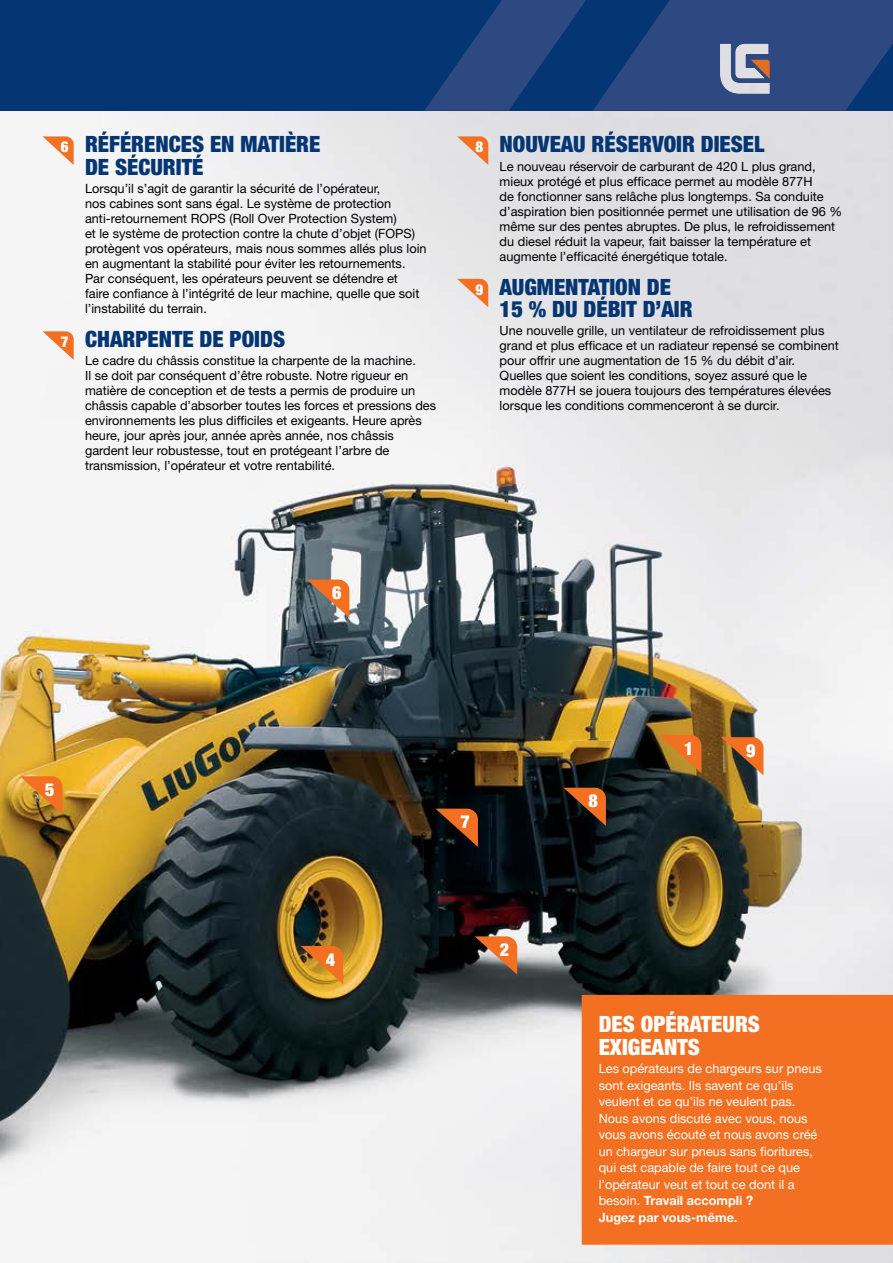
<style>
.page{position:relative;width:893px;height:1263px;background:#fff}
.page>*{position:absolute;margin:0;border:0;box-sizing:border-box;transform-origin:0 0}
.t1{font:900 condensed 22.5px/22.5px "Helvetica Neue LT Pro";color:#043673}
.t2{font:900 condensed 22.5px/22.5px "Helvetica Neue LT Pro";color:#fff}
.t3{font:900 condensed 18px "Helvetica Neue LT Pro";color:#fff}
.t4{font:12.75px/15px "Helvetica Neue LT Pro";color:#000}
.t5{font:12.75px/16.5px "Helvetica Neue LT Pro";color:#fff}
.s1{font-size:15px;color:#fff}
.s2{font-weight:700}
</style>
<div class="page">
<img style="left:0;top:0;width:893px;height:1263px">
<svg style="left:20px;top:776px;width:43px;height:38px;background:#d57f28"></svg>
<svg style="left:307px;top:580px;width:42px;height:38px;background:#a97353"></svg>
<svg style="left:301px;top:946px;width:42px;height:38px;background:#d67f24"></svg>
<svg style="left:435px;top:809px;width:43px;height:38px;background:#753a17"></svg>
<svg style="left:475px;top:936px;width:42px;height:39px;background:#a46743"></svg>
<svg style="left:563px;top:788px;width:43px;height:38px;background:#763a17"></svg>
<svg style="left:659px;top:735px;width:42px;height:38px;background:#be6e23"></svg>
<svg style="left:721px;top:737px;width:42px;height:38px;background:#ae662a"></svg>
<svg style="left:43px;top:136px;width:31px;height:29px"></svg>
<svg style="left:43px;top:331px;width:31px;height:29px"></svg>
<svg style="left:457px;top:136px;width:31px;height:29px"></svg>
<svg style="left:457px;top:279px;width:31px;height:28px"></svg>
<div style="left:582px;top:995px;width:311px;height:250px;background:#f36f21"></div>
<h1 class="t1" style="left:85px;top:133px;width:237px;text-indent:-24px"><span class="s1">6</span> RÉFÉRENCES EN MATIÈRE<br>DE SÉCURITÉ</h1>
<p class="t4" style="left:85px;top:181px;width:343px">Lorsqu’il s’agit de garantir la sécurité de l’opérateur,<br>nos cabines sont sans égal. Le système de protection anti-retournement ROPS (Roll Over Protection System)<br>et le système de protection contre la chute d’objet (FOPS) protègent vos opérateurs, mais nous sommes allés plus loin en augmentant la stabilité pour éviter les retournements.<br>Par conséquent, les opérateurs peuvent se détendre et<br>faire confiance à l’intégrité de leur machine, quelle que soit l’instabilité du terrain.</p>
<h1 class="t1" style="left:61px;top:328px;width:226px"><span class="s1">7</span> CHARPENTE DE POIDS</h1>
<p class="t4" style="left:85px;top:353px;width:353px">Le cadre du châssis constitue la charpente de la machine.<br>Il se doit par conséquent d’être robuste. Notre rigueur en matière de conception et de tests a permis de produire un châssis capable d’absorber toutes les forces et pressions des environnements les plus difficiles et exigeants. Heure après heure, jour après jour, année après année, nos châssis gardent leur robustesse, tout en protégeant l’arbre de transmission, l’opérateur et votre rentabilité.</p>
<h1 class="t1" style="left:475px;top:133px;width:291px"><span class="s1">8</span> NOUVEAU RÉSERVOIR DIESEL</h1>
<p class="t4" style="left:500px;top:158px;width:344px">Le nouveau réservoir de carburant de 420 L plus grand, mieux protégé et plus efficace permet au modèle 877H<br>de fonctionner sans relâche plus longtemps. Sa conduite d’aspiration bien positionnée permet une utilisation de 96 % même sur des pentes abruptes. De plus, le refroidissement du diesel réduit la vapeur, fait baisser la température et augmente l’efficacité énergétique totale.</p>
<h1 class="t1" style="left:500px;top:275px;width:195px;text-indent:-24px"><span class="s1">9</span> AUGMENTATION DE<br>15 % DU DÉBIT D’AIR</h1>
<p class="t4" style="left:500px;top:323px;width:341px">Une nouvelle grille, un ventilateur de refroidissement plus grand et plus efficace et un radiateur repensé se combinent pour offrir une augmentation de 15 % du débit d’air.<br>Quelles que soient les conditions, soyez assuré que le modèle 877H se jouera toujours des températures élevées lorsque les conditions commenceront à se durcir.</p>
<h2 class="t3" style="left:332px;top:582px;width:11px">6</h2>
<h2 class="t3" style="left:45px;top:779px;width:11px">5</h2>
<h2 class="t3" style="left:326px;top:948px;width:11px">4</h2>
<h2 class="t3" style="left:460px;top:811px;width:11px">7</h2>
<h2 class="t3" style="left:500px;top:939px;width:11px">2</h2>
<h2 class="t3" style="left:588px;top:790px;width:11px">8</h2>
<h2 class="t3" style="left:684px;top:737px;width:11px">1</h2>
<h2 class="t3" style="left:746px;top:740px;width:11px">9</h2>
<h1 class="t2" style="left:599px;top:1013px;width:163px">DES OPÉRATEURS<br>EXIGEANTS</h1>
<p class="t5" style="left:599px;top:1060px;width:225px">Les opérateurs de chargeurs sur pneus sont exigeants. Ils savent ce qu’ils veulent et ce qu’ils ne veulent pas.<br>Nous avons discuté avec vous, nous vous avons écouté et nous avons créé un chargeur sur pneus sans fioritures, qui est capable de faire tout ce que l’opérateur veut et tout ce dont il a besoin. <span class="s2">Travail accompli ?<br>Jugez par vous-même.</span></p>
</div>
